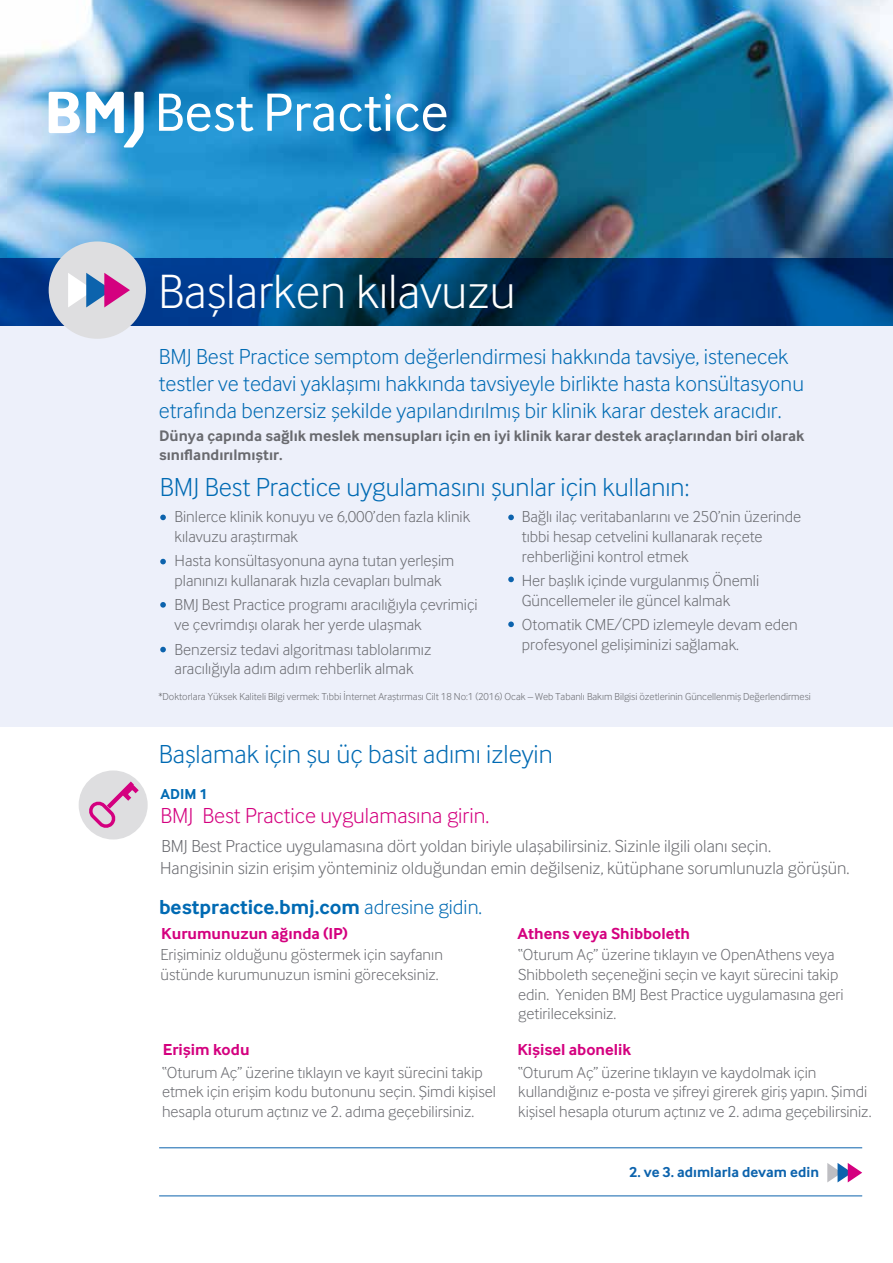
<style>
.page{position:relative;width:893px;height:1263px;background:#fff}
.page>*{position:absolute;margin:0;border:0;box-sizing:border-box;transform-origin:0 0}
.t1{font:300 49.8px "Inter Face";color:#fff}
.t2{font:300 27px "Inter Face";color:#006ab3}
.t3{font:300 22.5px/27px "Inter Face";color:#006ab3}
.t4{font:300 22.5px "Inter Face";color:#d4007f}
.t5{font:700 21px "Inter Face";color:#006ab3}
.t6{font:300 18px/21.6px "Inter Face";color:#696a6f}
.t7{font:300 16.5px/19.8px "Inter Face";color:#696a6f}
.t8{font:700 16.5px "Inter Face";color:#d4007f}
.t9{font:700 15.75px/18.9px "Inter Face";color:#696a6f}
.t10{font:700 15px "Inter Face";color:#0c63ad}
.t11{font:700 15px "Inter Face";color:#006ab3}
.t12{font:300 10.5px "Inter Face";color:#696a6f}
.s1{font-weight:300}
</style>
<div class="page">
<img style="left:0;top:0;width:893px;height:258px">
<svg style="left:0;top:258px;width:893px;height:69px;background:#033b75"></svg>
<div style="left:0;top:327px;width:893px;height:400px;background:#edf0fa"></div>
<div style="left:49px;top:241px;width:97px;height:98px;background:#dedee0;border-radius:50%"></div>
<svg style="left:68px;top:273px;width:62px;height:34px"></svg>
<svg style="left:827px;top:1163px;width:35px;height:19px"></svg>
<hr style="left:159px;top:1147px;width:703px;height:1px;background:#0c63ad">
<hr style="left:159px;top:1195px;width:703px;height:1px;background:#0c63ad">
<div style="left:79px;top:770px;width:69px;height:69px;background:#dedee0;border-radius:50%"></div>
<svg style="left:88px;top:781px;width:51px;height:48px"></svg>
<svg style="left:160px;top:515px;width:6px;height:5px"></svg>
<svg style="left:508px;top:515px;width:6px;height:5px"></svg>
<svg style="left:508px;top:577px;width:6px;height:5px"></svg>
<svg style="left:508px;top:621px;width:6px;height:6px"></svg>
<svg style="left:160px;top:602px;width:6px;height:6px"></svg>
<svg style="left:160px;top:647px;width:6px;height:5px"></svg>
<svg style="left:160px;top:559px;width:6px;height:5px"></svg>
<svg style="left:49px;top:92px;width:31px;height:41px"></svg>
<svg style="left:86px;top:92px;width:58px;height:55px"></svg>
<svg style="left:159px;top:94px;width:95px;height:37px"></svg>
<svg style="left:267px;top:94px;width:67px;height:37px"></svg>
<svg style="left:340px;top:94px;width:106px;height:37px"></svg>
<h1 class="t1" style="left:158px;top:263px;width:359px">Başlarken kılavuzu</h1>
<h3 class="t3" style="left:159px;top:342px;width:647px">BMJ Best Practice semptom değerlendirmesi hakkında tavsiye, istenecek testler ve tedavi yaklaşımı hakkında tavsiyeyle birlikte hasta konsültasyonu etrafında benzersiz şekilde yapılandırılmış bir klinik karar destek aracıdır.</h3>
<p class="t9" style="left:159px;top:426px;width:647px">Dünya çapında sağlık meslek mensupları için en iyi klinik karar destek araçlarından biri olarak sınıflandırılmıştır.</p>
<h2 class="t2" style="left:160px;top:471px;width:531px">BMJ Best Practice uygulamasını şunlar için kullanın:</h2>
<p class="t7" style="left:175px;top:507px;width:297px">Binlerce klinik konuyu ve 6,000’den fazla klinik kılavuzu araştırmak</p>
<p class="t7" style="left:175px;top:551px;width:281px">Hasta konsültasyonuna ayna tutan yerleşim planınızı kullanarak hızla cevapları bulmak</p>
<p class="t7" style="left:175px;top:595px;width:305px">BMJ Best Practice programı aracılığıyla çevrimiçi ve çevrimdışı olarak her yerde ulaşmak</p>
<p class="t7" style="left:175px;top:639px;width:259px">Benzersiz tedavi algoritması tablolarımız aracılığıyla adım adım rehberlik almak</p>
<p class="t7" style="left:522px;top:507px;width:281px">Bağlı ilaç veritabanlarını ve 250’nin üzerinde tıbbi hesap cetvelini kullanarak reçete rehberliğini kontrol etmek</p>
<p class="t7" style="left:522px;top:571px;width:239px">Her başlık içinde vurgulanmış Önemli<br>Güncellemeler ile güncel kalmak</p>
<p class="t7" style="left:522px;top:615px;width:278px">Otomatik CME/CPD izlemeyle devam eden profesyonel gelişiminizi sağlamak.</p>
<p class="t12" style="left:158px;top:690px;width:654px">*Doktorlara Yüksek Kaliteli Bilgi vermek: Tıbbi İnternet Araştırması Cilt 18 No:1 (2016) Ocak – Web Tabanlı Bakım Bilgisi özetlerinin Güncellenmiş Değerlendirmesi</p>
<h2 class="t2" style="left:159px;top:739px;width:395px">Başlamak için şu üç basit adımı izleyin</h2>
<p class="t11" style="left:161px;top:786px;width:49px">ADIM 1</p>
<h3 class="t4" style="left:161px;top:803px;width:330px">BMJ Best Practice uygulamasına girin.</h3>
<p class="t6" style="left:160px;top:835px;width:691px">BMJ Best Practice uygulamasına dört yoldan biriyle ulaşabilirsiniz. Sizinle ilgili olanı seçin.<br>Hangisinin sizin erişim yönteminiz olduğundan emin değilseniz, kütüphane sorumlunuzla görüşün.</p>
<p class="t5" style="left:159px;top:894px;width:325px">bestpractice.bmj.com <span class="s1">adresine gidin.</span></p>
<p class="t8" style="left:161px;top:924px;width:188px">Kurumunuzun ağında (IP)</p>
<p class="t7" style="left:161px;top:944px;width:284px">Erişiminiz olduğunu göstermek için sayfanın üstünde kurumunuzun ismini göreceksiniz.</p>
<p class="t8" style="left:163px;top:1040px;width:88px">Erişim kodu</p>
<p class="t7" style="left:162px;top:1062px;width:335px">“Oturum Aç” üzerine tıklayın ve kayıt sürecini takip etmek için erişim kodu butonunu seçin. Şimdi kişisel hesapla oturum açtınız ve 2. adıma geçebilirsiniz.</p>
<p class="t8" style="left:517px;top:924px;width:174px">Athens veya Shibboleth</p>
<p class="t7" style="left:518px;top:944px;width:327px">“Oturum Aç” üzerine tıklayın ve OpenAthens veya Shibboleth seçeneğini seçin ve kayıt sürecini takip edin. Yeniden BMJ Best Practice uygulamasına geri getirileceksiniz.</p>
<p class="t8" style="left:517px;top:1040px;width:115px">Kişisel abonelik</p>
<p class="t7" style="left:518px;top:1062px;width:355px">“Oturum Aç” üzerine tıklayın ve kaydolmak için kullandığınız e-posta ve şifreyi girerek giriş yapın. Şimdi kişisel hesapla oturum açtınız ve 2. adıma geçebilirsiniz.</p>
<p class="t10" style="left:629px;top:1163px;width:191px">2. ve 3. adımlarla devam edin</p>
</div>
